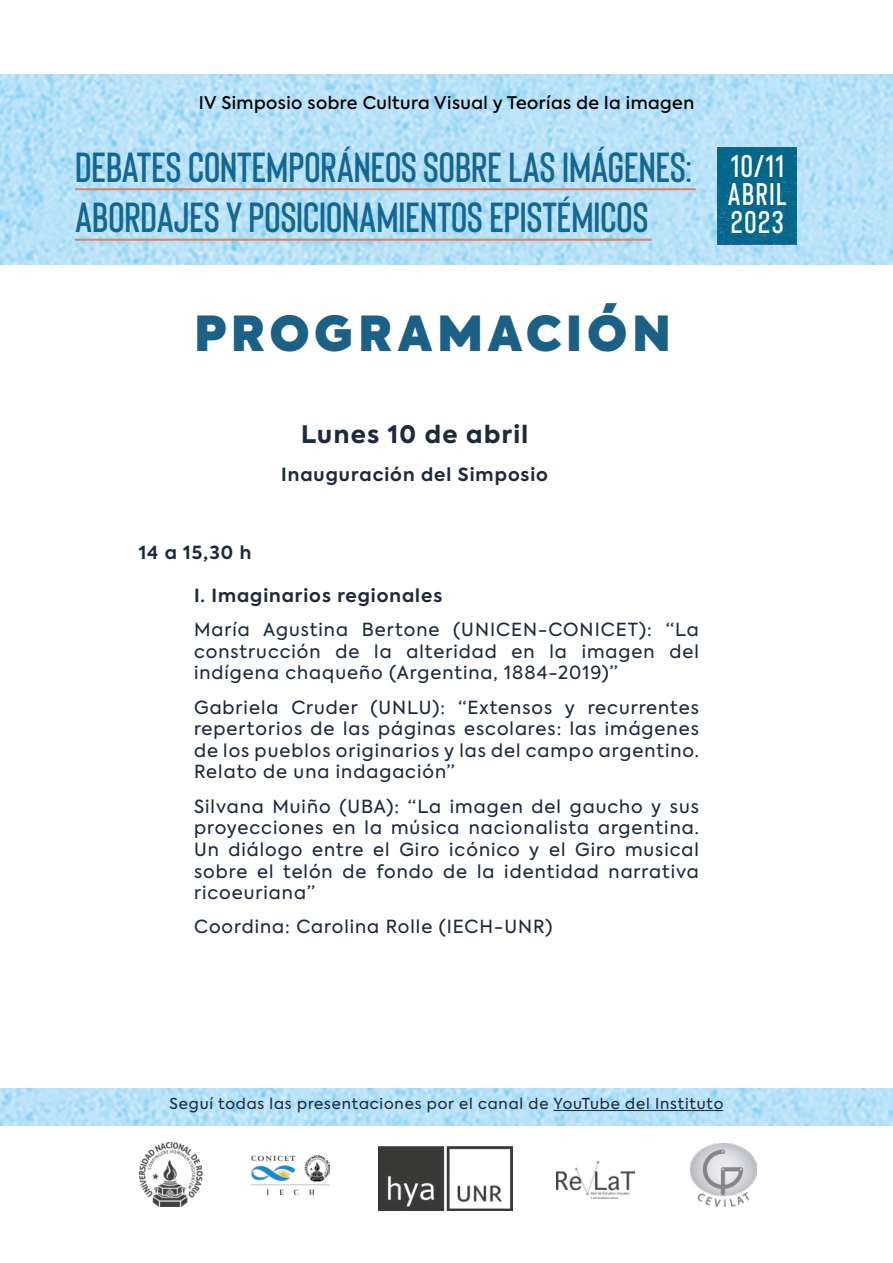
<style>
.page{position:relative;width:893px;height:1263px;background:#fff}
.page>*{position:absolute;margin:0;border:0;box-sizing:border-box;transform-origin:0 0}
.t1{font:800 48px "Axiforma";letter-spacing:.095em;color:#1b6186}
.t2{font:600 42px/50.4px "Bison";color:#136792}
.t3{font:600 31.35px/28px "Bison";letter-spacing:.05em;color:#fff;text-align:justify}
.t4{font:800 24px "Axiforma";letter-spacing:.06em;color:#1d2a3d}
.t5{font:18px/21.6px "Axiforma";letter-spacing:.055em;color:#1d2a3d;text-align:justify}
.t6{font:700 18px "Axiforma";letter-spacing:.055em;color:#1d2a3d}
.t7{font:500 17.4px "Axiforma";letter-spacing:.025em;color:#000}
.t8{font:15px "Axiforma";letter-spacing:.055em;color:#1d2a3d}
</style>
<div class="page">
<img style="left:0;top:74px;width:893px;height:191px">
<img style="left:0;top:1089px;width:893px;height:37px">
<div style="left:718px;top:148px;width:79px;height:96px;background:#05678b"></div>
<img style="left:557px;top:1161px;width:78px;height:37px">
<img style="left:379px;top:1146px;width:134px;height:64px">
<img style="left:139px;top:1142px;width:64px;height:64px">
<img style="left:690px;top:1143px;width:67px;height:63px">
<img style="left:252px;top:1155px;width:78px;height:39px">
<hr style="left:75px;top:188px;width:621px;height:2px;background:#e18264">
<hr style="left:75px;top:239px;width:576px;height:2px;background:#e18264">
<hr style="left:553px;top:1110px;width:170px;height:1px;background:#1d2a3d">
<p class="t7" style="left:199px;top:91px;width:497px">IV Simposio sobre Cultura Visual y Teorías de la imagen</p>
<h2 class="t2" style="left:75px;top:141px;width:618px">DEBATES CONTEMPORÁNEOS SOBRE LAS IMÁGENES:<br>ABORDAJES Y POSICIONAMIENTOS EPISTÉMICOS</h2>
<h1 class="t1" style="left:194px;top:298px;width:478px">PROGRAMACIÓN</h1>
<h3 class="t4" style="left:301px;top:417px;width:229px">Lunes 10 de abril</h3>
<p class="t6" style="left:281px;top:463px;width:268px">Inauguración del Simposio</p>
<p class="t6" style="left:139px;top:540px;width:114px">14 a 15,30 h</p>
<p class="t6" style="left:194px;top:583px;width:250px">I. Imaginarios regionales</p>
<p class="t5" style="left:194px;top:619px;width:506px">María Agustina Bertone (UNICEN-CONICET): “La construcción de la alteridad en la imagen del indígena chaqueño (Argentina, 1884-2019)”</p>
<p class="t5" style="left:194px;top:696px;width:506px">Gabriela Cruder (UNLU): “Extensos y recurrentes repertorios de las páginas escolares: las imágenes de los pueblos originarios y las del campo argentino.<br>Relato de una indagación”</p>
<p class="t5" style="left:194px;top:796px;width:506px">Silvana Muiño (UBA): “La imagen del gaucho y sus proyecciones en la música nacionalista argentina.<br>Un diálogo entre el Giro icónico y el Giro musical sobre el telón de fondo de la identidad narrativa ricoeuriana”</p>
<p class="t5" style="left:194px;top:916px;width:360px">Coordina: Carolina Rolle (IECH-UNR)</p>
<h3 class="t3" style="left:728px;top:152px;width:60px">10/11<br>ABRIL 2023</h3>
<p class="t8" style="left:170px;top:1094px;width:555px">Seguí todas las presentaciones por el canal de YouTube del Instituto</p>
</div>
